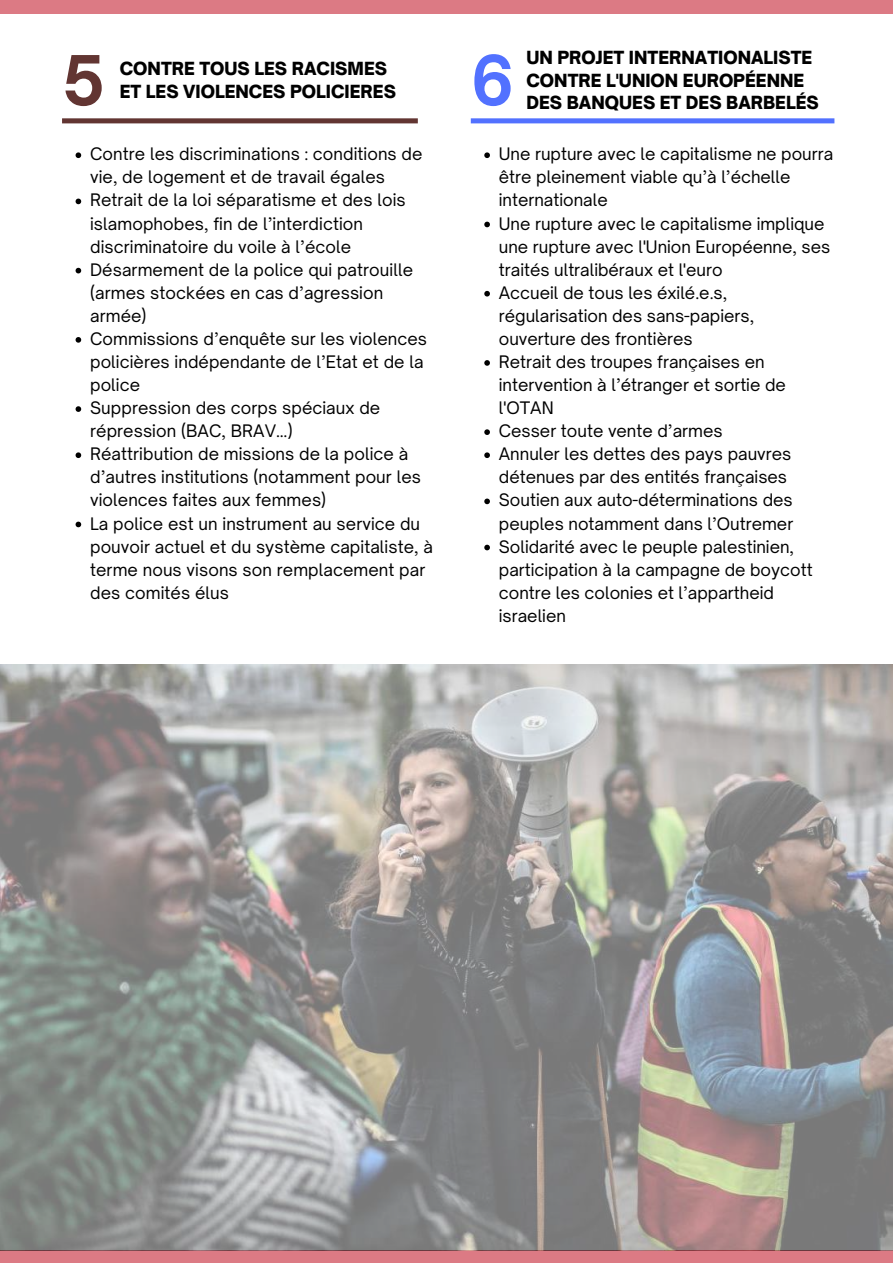
<style>
.page{position:relative;width:893px;height:1263px;background:#fff}
.page>*{position:absolute;margin:0;border:0;box-sizing:border-box;transform-origin:0 0}
.t1{font:700 65.7px "Open Sauce One";color:#5271ff}
.t2{font:700 65.7px "Open Sauce One";color:#623532}
.t3{font:900 17.33px/22.4px "Open Sauce One";color:#000}
.t4{font:16.5px/23.1px "Open Sauce One";color:#000}
</style>
<div class="page">
<div style="left:62px;top:118px;width:356px;height:5px;background:#623532"></div>
<svg style="left:76px;top:152px;width:5px;height:6px"></svg>
<svg style="left:76px;top:199px;width:5px;height:5px"></svg>
<svg style="left:76px;top:268px;width:5px;height:5px"></svg>
<svg style="left:76px;top:337px;width:5px;height:6px"></svg>
<svg style="left:76px;top:406px;width:5px;height:6px"></svg>
<svg style="left:76px;top:452px;width:5px;height:6px"></svg>
<svg style="left:76px;top:522px;width:5px;height:5px"></svg>
<div style="left:471px;top:118px;width:363px;height:5px;background:#5271ff"></div>
<svg style="left:484px;top:152px;width:6px;height:6px"></svg>
<svg style="left:484px;top:222px;width:6px;height:5px"></svg>
<svg style="left:484px;top:291px;width:6px;height:5px"></svg>
<svg style="left:484px;top:360px;width:6px;height:6px"></svg>
<svg style="left:484px;top:429px;width:6px;height:6px"></svg>
<svg style="left:484px;top:452px;width:6px;height:6px"></svg>
<svg style="left:484px;top:499px;width:6px;height:5px"></svg>
<svg style="left:484px;top:545px;width:6px;height:5px"></svg>
<div style="left:0;top:1250px;width:893px;height:13px;background:#dc7a84"></div>
<div style="left:0;top:0;width:893px;height:14px;background:#dc7a84"></div>
<img style="left:0;top:664px;width:893px;height:586px">
<h1 class="t2" style="left:62px;top:39px;width:45px">5</h1>
<p class="t3" style="left:120px;top:58px;width:278px">CONTRE TOUS LES RACISMES<br>ET LES VIOLENCES POLICIERES</p>
<p class="t3" style="left:526px;top:47px;width:287px">UN PROJET INTERNATIONALISTE<br>CONTRE L'UNION EUROPÉENNE</p>
<h1 class="t1" style="left:471px;top:39px;width:45px">6</h1>
<p class="t3" style="left:526px;top:91px;width:294px">DES BANQUES ET DES BARBELÉS</p>
<p class="t4" style="left:90px;top:142px;width:344px">Contre les discriminations : conditions de vie, de logement et de travail égales Retrait de la loi séparatisme et des lois islamophobes, fin de l’interdiction discriminatoire du voile à l’école Désarmement de la police qui patrouille (armes stockées en cas d’agression armée)<br>Commissions d’enquête sur les violences policières indépendante de l’Etat et de la police<br>Suppression des corps spéciaux de répression (BAC, BRAV…)<br>Réattribution de missions de la police à d’autres institutions (notamment pour les violences faites aux femmes)<br>La police est un instrument au service du pouvoir actuel et du système capitaliste, à terme nous visons son remplacement par des comités élus</p>
<p class="t4" style="left:499px;top:142px;width:336px">Une rupture avec le capitalisme ne pourra être pleinement viable qu’à l’échelle internationale<br>Une rupture avec le capitalisme implique une rupture avec l'Union Européenne, ses traités ultralibéraux et l'euro<br>Accueil de tous les éxilé.e.s, régularisation des sans-papiers, ouverture des frontières<br>Retrait des troupes françaises en intervention à l’étranger et sortie de l'OTAN<br>Cesser toute vente d’armes<br>Annuler les dettes des pays pauvres détenues par des entités françaises<br>Soutien aux auto-déterminations des peuples notamment dans l’Outremer<br>Solidarité avec le peuple palestinien, participation à la campagne de boycott contre les colonies et l’appartheid israelien</p>
</div>
